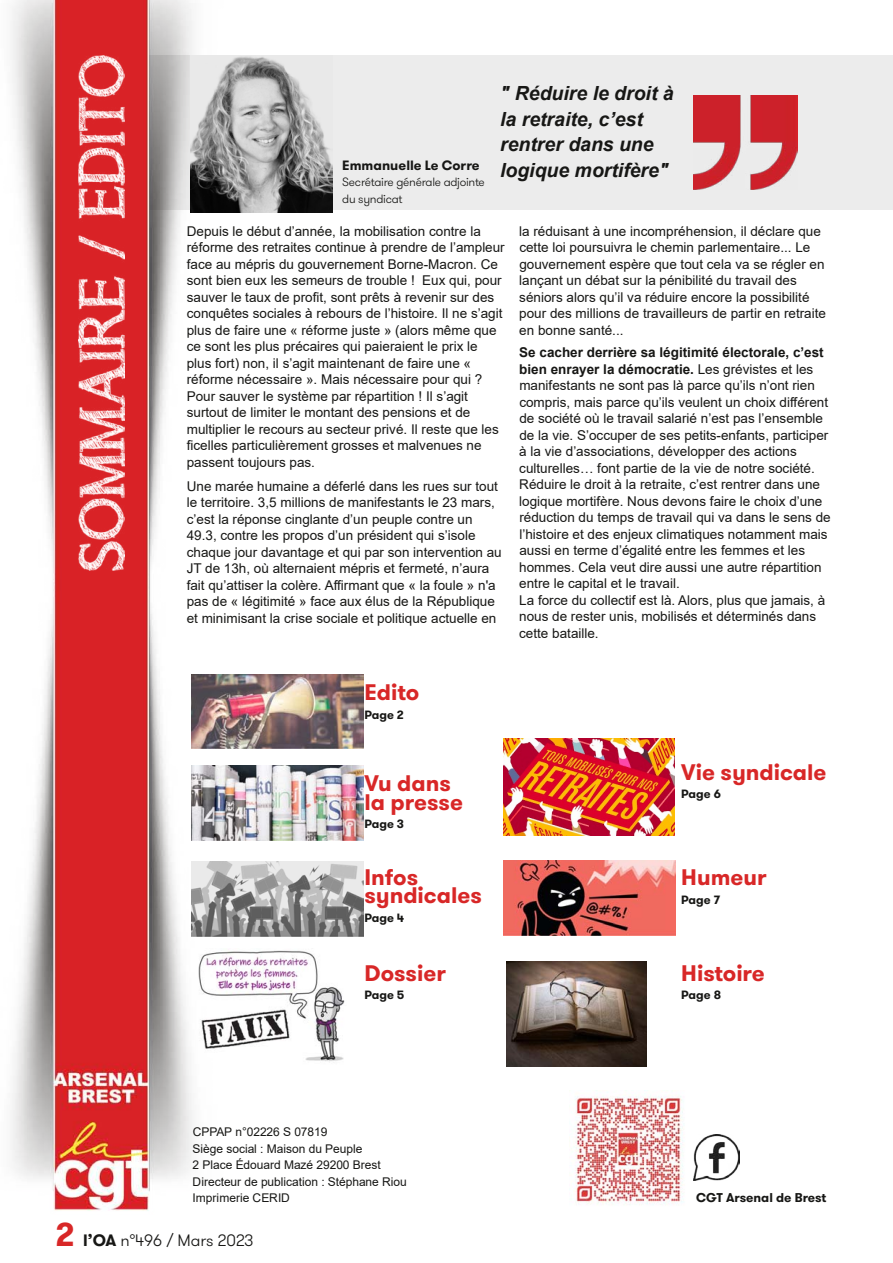
<style>
.page{position:relative;width:893px;height:1263px;background:#fff}
.page>*{position:absolute;margin:0;border:0;box-sizing:border-box;transform-origin:0 0}
.t1{font:700 22.5px/18.8px "GT Walsheim Pro";color:#d82727}
.t2{font:italic 700 19.5px/25.5px "Arial";color:#171715}
.t3{font:300 16.5px "GT Walsheim Pro";color:#171715}
.t4{font:13.5px/16.5px "Arial";color:#171715}
.t5{font:700 13.5px "GT Walsheim Pro";color:#171715}
.t6{font:700 12.75px "GT Walsheim Pro";color:#171715}
.t7{font:12px/16.5px "Arial";letter-spacing:-.005em;color:#171715}
.t8{font:300 12px/16.5px "GT Walsheim Pro";letter-spacing:-.025em;color:#171715}
.t9{font:700 12px "GT Walsheim Pro";color:#171715}
.s1{font-weight:700}
.s2{font-weight:700;font-size:33px;color:#d82727}
</style>
<div class="page">
<div style="left:58px;top:56px;width:835px;height:154px;background:#ececec"></div>
<img style="left:235px;top:674px;width:128px;height:75px">
<img style="left:235px;top:766px;width:128px;height:74px">
<img style="left:504px;top:739px;width:170px;height:97px">
<img style="left:235px;top:862px;width:128px;height:74px">
<img style="left:504px;top:860px;width:171px;height:75px">
<img style="left:574px;top:1090px;width:109px;height:115px">
<img style="left:694px;top:1134px;width:46px;height:46px">
<img style="left:506px;top:961px;width:141px;height:105px">
<img style="left:235px;top:950px;width:110px;height:112px">
<img style="left:11px;top:0;width:224px;height:1211px">
<img style="left:190px;top:56px;width:143px;height:157px">
<img style="left:694px;top:95px;width:103px;height:94px">
<img style="left:79px;top:56px;width:46px;height:514px">
<p class="t5" style="left:342px;top:156px;width:139px">Emmanuelle Le Corre</p>
<p class="t8" style="left:342px;top:174px;width:144px">Secrétaire générale adjointe du syndicat</p>
<h2 class="t2" style="left:500px;top:81px;width:175px">" Réduire le droit à la retraite, c’est rentrer dans une logique mortifère"</h2>
<p class="t4" style="left:187px;top:223px;width:320px">Depuis le début d’année, la mobilisation contre la réforme des retraites continue à prendre de l’ampleur face au mépris du gouvernement Borne-Macron. Ce sont bien eux les semeurs de trouble ! Eux qui, pour sauver le taux de profit, sont prêts à revenir sur des conquêtes sociales à rebours de l’histoire. Il ne s’agit plus de faire une « réforme juste » (alors même que ce sont les plus précaires qui paieraient le prix le plus fort) non, il s’agit maintenant de faire une « réforme nécessaire ». Mais nécessaire pour qui ?<br>Pour sauver le système par répartition ! Il s’agit surtout de limiter le montant des pensions et de multiplier le recours au secteur privé. Il reste que les ficelles particulièrement grosses et malvenues ne passent toujours pas.</p>
<p class="t4" style="left:187px;top:478px;width:317px">Une marée humaine a déferlé dans les rues sur tout le territoire. 3,5 millions de manifestants le 23 mars, c’est la réponse cinglante d’un peuple contre un 49.3, contre les propos d’un président qui s’isole chaque jour davantage et qui par son intervention au JT de 13h, où alternaient mépris et fermeté, n’aura fait qu’attiser la colère. Affirmant que « la foule » n'a pas de « légitimité » face aux élus de la République et minimisant la crise sociale et politique actuelle en</p>
<p class="t4" style="left:519px;top:223px;width:308px">la réduisant à une incompréhension, il déclare que cette loi poursuivra le chemin parlementaire... Le gouvernement espère que tout cela va se régler en lançant un débat sur la pénibilité du travail des séniors alors qu’il va réduire encore la possibilité pour des millions de travailleurs de partir en retraite en bonne santé...</p>
<p class="t4" style="left:519px;top:344px;width:313px"><span class="s1">Se cacher derrière sa légitimité électorale, c’est bien enrayer la démocratie.</span> Les grévistes et les manifestants ne sont pas là parce qu’ils n’ont rien compris, mais parce qu’ils veulent un choix différent de société où le travail salarié n’est pas l’ensemble de la vie. S’occuper de ses petits-enfants, participer à la vie d’associations, développer des actions culturelles… font partie de la vie de notre société.<br>Réduire le droit à la retraite, c’est rentrer dans une logique mortifère. Nous devons faire le choix d’une réduction du temps de travail qui va dans le sens de l’histoire et des enjeux climatiques notamment mais aussi en terme d’égalité entre les femmes et les hommes. Cela veut dire aussi une autre répartition entre le capital et le travail.<br>La force du collectif est là. Alors, plus que jamais, à nous de rester unis, mobilisés et déterminés dans cette bataille.</p>
<h1 class="t1" style="left:364px;top:683px;width:56px">Edito</h1>
<p class="t9" style="left:364px;top:707px;width:41px">Page 2</p>
<h1 class="t1" style="left:364px;top:774px;width:100px">Vu dans la presse</h1>
<p class="t9" style="left:364px;top:816px;width:41px">Page 3</p>
<h1 class="t1" style="left:364px;top:868px;width:119px">Infos syndicales</h1>
<p class="t9" style="left:364px;top:910px;width:41px">Page 4</p>
<h1 class="t1" style="left:364px;top:964px;width:83px">Dossier</h1>
<p class="t9" style="left:364px;top:987px;width:41px">Page 5</p>
<h1 class="t1" style="left:681px;top:763px;width:147px">Vie syndicale</h1>
<p class="t9" style="left:681px;top:786px;width:41px">Page 6</p>
<h1 class="t1" style="left:681px;top:868px;width:87px">Humeur</h1>
<p class="t9" style="left:681px;top:892px;width:40px">Page 7</p>
<h1 class="t1" style="left:681px;top:964px;width:85px">Histoire</h1>
<p class="t9" style="left:681px;top:987px;width:41px">Page 8</p>
<p class="t7" style="left:193px;top:1124px;width:216px">CPPAP n°02226 S 07819<br>Siège social : Maison du Peuple<br>2 Place Édouard Mazé 29200 Brest<br>Directeur de publication : Stéphane Riou<br>Imprimerie CERID</p>
<p class="t3" style="left:55px;top:1229px;width:200px"><span class="s2">2</span> <span class="s1">l’OA</span> n°496 / Mars 2023</p>
<p class="t6" style="left:696px;top:1189px;width:132px">CGT Arsenal de Brest</p>
</div>
